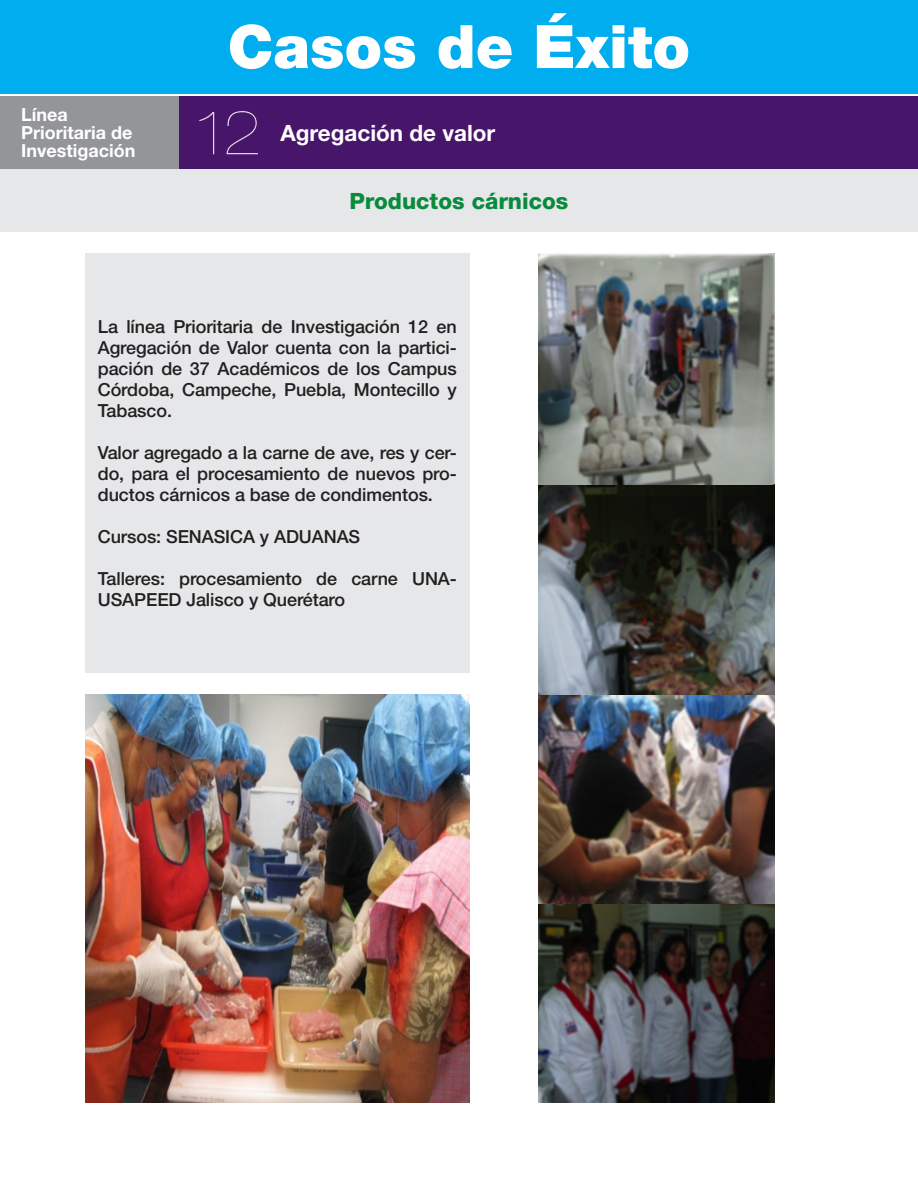
<style>
.page{position:relative;width:918px;height:1188px;background:#fff}
.page>*{position:absolute;margin:0;border:0;box-sizing:border-box;transform-origin:0 0}
.t1{font:900 60px "Helvetica Neue LT Std";color:#fff}
.t2{font:200 expanded 60px "Helvetica Neue LT Std";color:#fff}
.t3{font:700 22.5px "Helvetica Neue LT Std";color:#fff}
.t4{font:800 22.5px "Helvetica Neue LT Std";color:#088b3c}
.t5{font:500 18px/21px "Helvetica Neue LT Std";letter-spacing:-.005em;color:#231f20;text-align:justify}
.t6{font:700 18px "Helvetica Neue LT Std";color:#fff}
</style>
<div class="page">
<div style="left:178px;top:97px;width:740px;height:72px;background:#47156a"></div>
<div style="left:0;top:97px;width:178px;height:72px;background:#939598"></div>
<div style="left:0;top:0;width:918px;height:93px;background:#00aeef"></div>
<div style="left:0;top:169px;width:917px;height:63px;background:#e6e7e9"></div>
<div style="left:85px;top:253px;width:385px;height:420px;background:#e6e7e9"></div>
<img style="left:85px;top:694px;width:385px;height:409px">
<img style="left:538px;top:253px;width:236px;height:850px">
<p class="t6" style="left:21px;top:104px;width:48px">Línea</p>
<p class="t6" style="left:21px;top:122px;width:113px">Prioritaria de</p>
<p class="t6" style="left:21px;top:140px;width:116px">Investigación</p>
<p class="t1" style="left:228px;top:11px;width:464px">Casos de Éxito</p>
<h1 class="t2" style="left:197px;top:98px;width:66px">12</h1>
<p class="t3" style="left:280px;top:119px;width:216px">Agregación de valor</p>
<p class="t4" style="left:350px;top:187px;width:220px">Productos cárnicos</p>
<p class="t5" style="left:98px;top:316px;width:361px">La línea Prioritaria de Investigación 12 en Agregación de Valor cuenta con la partici&shy;pación de 37 Académicos de los Campus Córdoba, Campeche, Puebla, Montecillo y Tabasco.</p>
<p class="t5" style="left:98px;top:442px;width:361px">Valor agregado a la carne de ave, res y cer&shy;do, para el procesamiento de nuevos pro&shy;ductos cárnicos a base de condimentos.</p>
<p class="t5" style="left:98px;top:526px;width:264px">Cursos: SENASICA y ADUANAS</p>
<p class="t5" style="left:98px;top:568px;width:361px">Talleres: procesamiento de carne UNA-<br>USAPEED Jalisco y Querétaro</p>
</div>
